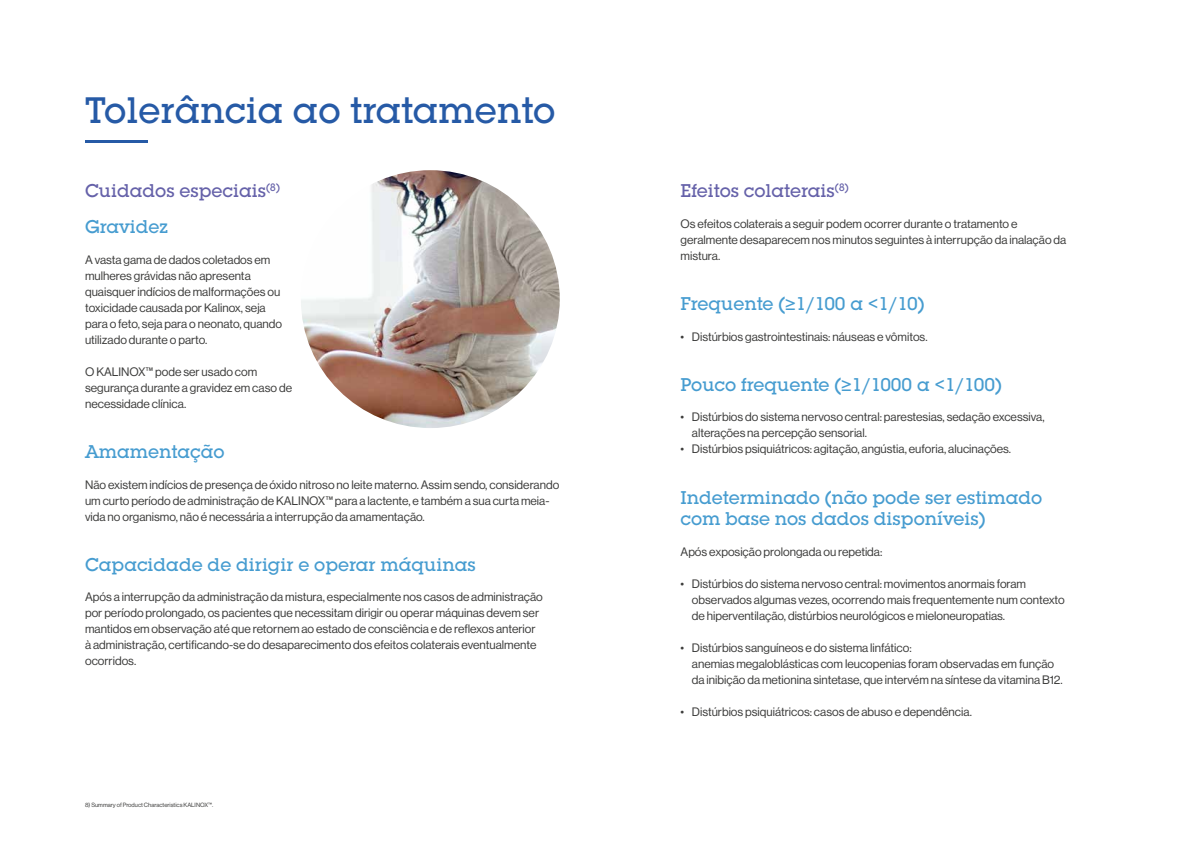
<style>
.page{position:relative;width:1191px;height:842px;background:#fff}
.page>*{position:absolute;margin:0;border:0;box-sizing:border-box;transform-origin:0 0}
.t1{font:500 36px "Lubalin Graph Std";color:#265aa6}
.t2{font:500 18px/21.6px "Lubalin Graph Std";color:#469cd0}
.t3{font:500 18px/36px "Lubalin Graph Std";color:#6561a9}
.t4{font:12px/16px "N Haas Grotesk DS Std 55 Rg";color:#3c3c3b}
.t5{font:6px "N Haas Grotesk DS Std 55 Rg";color:#3c3c3b}
.s1{color:#469cd0}
</style>
<div class="page">
<img style="left:301px;top:170px;width:259px;height:258px">
<hr style="left:85px;top:140px;width:62px;height:2px;background:#265aa6">
<h1 class="t1" style="left:85px;top:88px;width:472px">Tolerância ao tratamento</h1>
<h2 class="t3" style="left:85px;top:173px;width:196px">Cuidados especiais<sup>(8)<br></sup><span class="s1">Gravidez</span></h2>
<p class="t4" style="left:85px;top:252px;width:198px">A vasta gama de dados coletados em mulheres grávidas não apresenta quaisquer indícios de malformações ou toxicidade causada por Kalinox, seja para o feto, seja para o neonato, quando utilizado durante o parto.</p>
<p class="t4" style="left:85px;top:364px;width:209px">O KALINOX™ pode ser usado com segurança durante a gravidez em caso de necessidade clínica.</p>
<h2 class="t2" style="left:85px;top:441px;width:141px">Amamentação</h2>
<p class="t4" style="left:85px;top:476px;width:476px">Não existem indícios de presença de óxido nitroso no leite materno. Assim sendo, considerando um curto período de administração de KALINOX™ para a lactente, e também a sua curta meia&shy;vida no organismo, não é necessária a interrupção da amamentação.</p>
<h2 class="t2" style="left:85px;top:554px;width:392px">Capacidade de dirigir e operar máquinas</h2>
<p class="t4" style="left:85px;top:589px;width:459px">Após a interrupção da administração da mistura, especialmente nos casos de administração por período prolongado, os pacientes que necessitam dirigir ou operar máquinas devem ser mantidos em observação até que retornem ao estado de consciência e de reflexos anterior à administração, certificando-se do desaparecimento dos efeitos colaterais eventualmente ocorridos.</p>
<p class="t5" style="left:85px;top:801px;width:130px">8) Summary of Product Characteristics KALINOX™.</p>
<h2 class="t3" style="left:680px;top:173px;width:170px">Efeitos colaterais<sup>(8)</sup></h2>
<p class="t4" style="left:680px;top:216px;width:387px">Os efeitos colaterais a seguir podem ocorrer durante o tratamento e geralmente desaparecem nos minutos seguintes à interrupção da inalação da mistura.</p>
<h2 class="t2" style="left:680px;top:293px;width:245px">Frequente (≥1/100 a &lt;1/10)</h2>
<p class="t4" style="left:680px;top:328px;width:248px">• Distúrbios gastrointestinais: náuseas e vômitos.</p>
<h2 class="t2" style="left:680px;top:374px;width:323px">Pouco frequente (≥1/1000 a &lt;1/100)</h2>
<p class="t4" style="left:692px;top:409px;width:354px;text-indent:-11px">• Distúrbios do sistema nervoso central: parestesias, sedação excessiva, alterações na percepção sensorial.</p>
<p class="t4" style="left:680px;top:441px;width:332px">• Distúrbios psiquiátricos: agitação, angústia, euforia, alucinações.</p>
<h2 class="t2" style="left:680px;top:486px;width:363px">Indeterminado (não pode ser estimado com base nos dados disponíveis)</h2>
<p class="t4" style="left:680px;top:544px;width:203px">Após exposição prolongada ou repetida:</p>
<p class="t4" style="left:692px;top:576px;width:374px;text-indent:-11px">• Distúrbios do sistema nervoso central: movimentos anormais foram observados algumas vezes, ocorrendo mais frequentemente num contexto de hiperventilação, distúrbios neurológicos e mieloneuropatias.</p>
<p class="t4" style="left:692px;top:640px;width:372px;text-indent:-11px">• Distúrbios sanguíneos e do sistema linfático:<br>anemias megaloblásticas com leucopenias foram observadas em função da inibição da metionina sintetase, que intervém na síntese da vitamina B12.</p>
<p class="t4" style="left:680px;top:704px;width:293px">• Distúrbios psiquiátricos: casos de abuso e dependência.</p>
</div>
